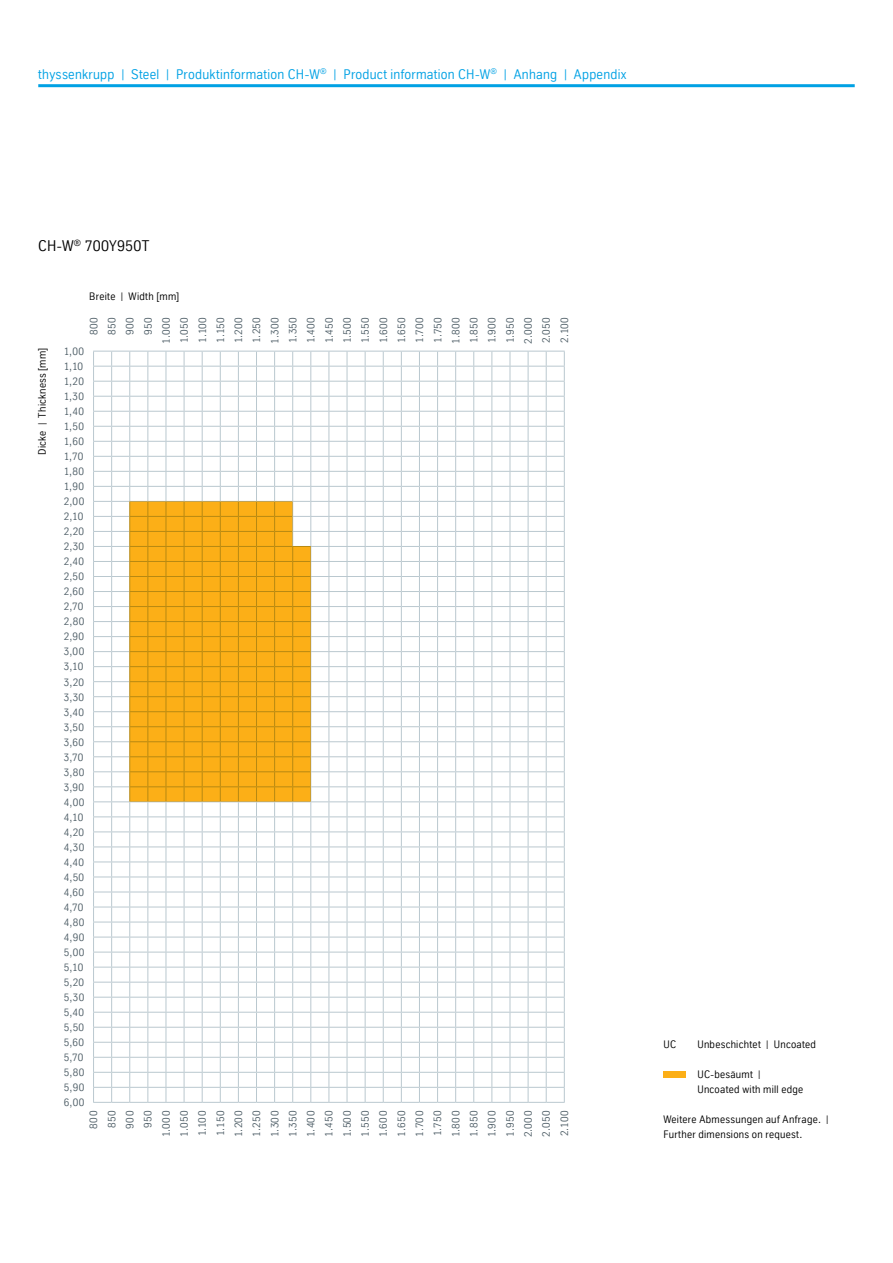
<style>
.page{position:relative;width:893px;height:1263px;background:#fff}
.page>*{position:absolute;margin:0;border:0;box-sizing:border-box;transform-origin:0 0}
.t1{font:15px "TK Type";letter-spacing:.015em;color:#000}
.t2{font:13.5px "TK Type";letter-spacing:.02em;color:#00a1e4}
.t3{font:10.5px/18.1px "TK Type";letter-spacing:.035em;color:#4c5c65;text-align:right}
.t4{font:10.5px/15px "TK Type";letter-spacing:.03em;color:#000}
</style>
<div class="page">
<div style="left:663px;top:1071px;width:23px;height:7px;background:#fcaf17"></div>
<svg style="left:93px;top:351px;width:472px;height:752px"></svg>
<svg style="left:129px;top:501px;width:182px;height:301px;background:#f0aa1c"></svg>
<hr style="left:38px;top:84px;width:817px;height:3px;background:#00a1e4">
<p class="t2" style="left:38px;top:66px;width:590px">thyssenkrupp | Steel | Produktinformation CH-W<sup>®</sup> | Product information CH-W<sup>®</sup> | Anhang | Appendix</p>
<h1 class="t1" style="left:38px;top:237px;width:113px">CH-W<sup>®</sup> 700Y950T</h1>
<p class="t4" style="left:89px;top:289px;width:92px">Breite | Width [mm]</p>
<p class="t4" style="left:35px;top:455px;width:109px;rotate:-90deg">Dicke | Thickness [mm]</p>
<p class="t3" style="left:85px;top:344px;width:28px;rotate:-90deg">800<br>850<br>900<br>950<br>1.000<br>1.050<br>1.100<br>1.150<br>1.200<br>1.250<br>1.300<br>1.350<br>1.400<br>1.450<br>1.500<br>1.550<br>1.600<br>1.650<br>1.700<br>1.750<br>1.800<br>1.850<br>1.900<br>1.950<br>2.000<br>2.050<br>2.100</p>
<p class="t3" style="left:64px;top:344px;width:22px;line-height:15px;text-align:justify">1,00<br>1,10<br>1,20<br>1,30<br>1,40<br>1,50<br>1,60<br>1,70<br>1,80<br>1,90<br>2,00<br>2,10<br>2,20<br>2,30<br>2,40<br>2,50<br>2,60<br>2,70<br>2,80<br>2,90<br>3,00<br>3,10<br>3,20<br>3,30<br>3,40<br>3,50<br>3,60<br>3,70<br>3,80<br>3,90<br>4,00<br>4,10<br>4,20<br>4,30<br>4,40<br>4,50<br>4,60<br>4,70<br>4,80<br>4,90<br>5,00<br>5,10<br>5,20<br>5,30<br>5,40<br>5,50<br>5,60<br>5,70<br>5,80<br>5,90<br>6,00</p>
<p class="t3" style="left:85px;top:1137px;width:28px;rotate:-90deg">800<br>850<br>900<br>950<br>1.000<br>1.050<br>1.100<br>1.150<br>1.200<br>1.250<br>1.300<br>1.350<br>1.400<br>1.450<br>1.500<br>1.550<br>1.600<br>1.650<br>1.700<br>1.750<br>1.800<br>1.850<br>1.900<br>1.950<br>2.000<br>2.050<br>2.100</p>
<p class="t4" style="left:663px;top:1037px;width:14px">UC</p>
<p class="t4" style="left:697px;top:1037px;width:120px">Unbeschichtet | Uncoated</p>
<p class="t4" style="left:697px;top:1067px;width:107px">UC-besäumt |<br>Uncoated with mill edge</p>
<p class="t4" style="left:663px;top:1112px;width:167px">Weitere Abmessungen auf Anfrage. |<br>Further dimensions on request.</p>
</div>
